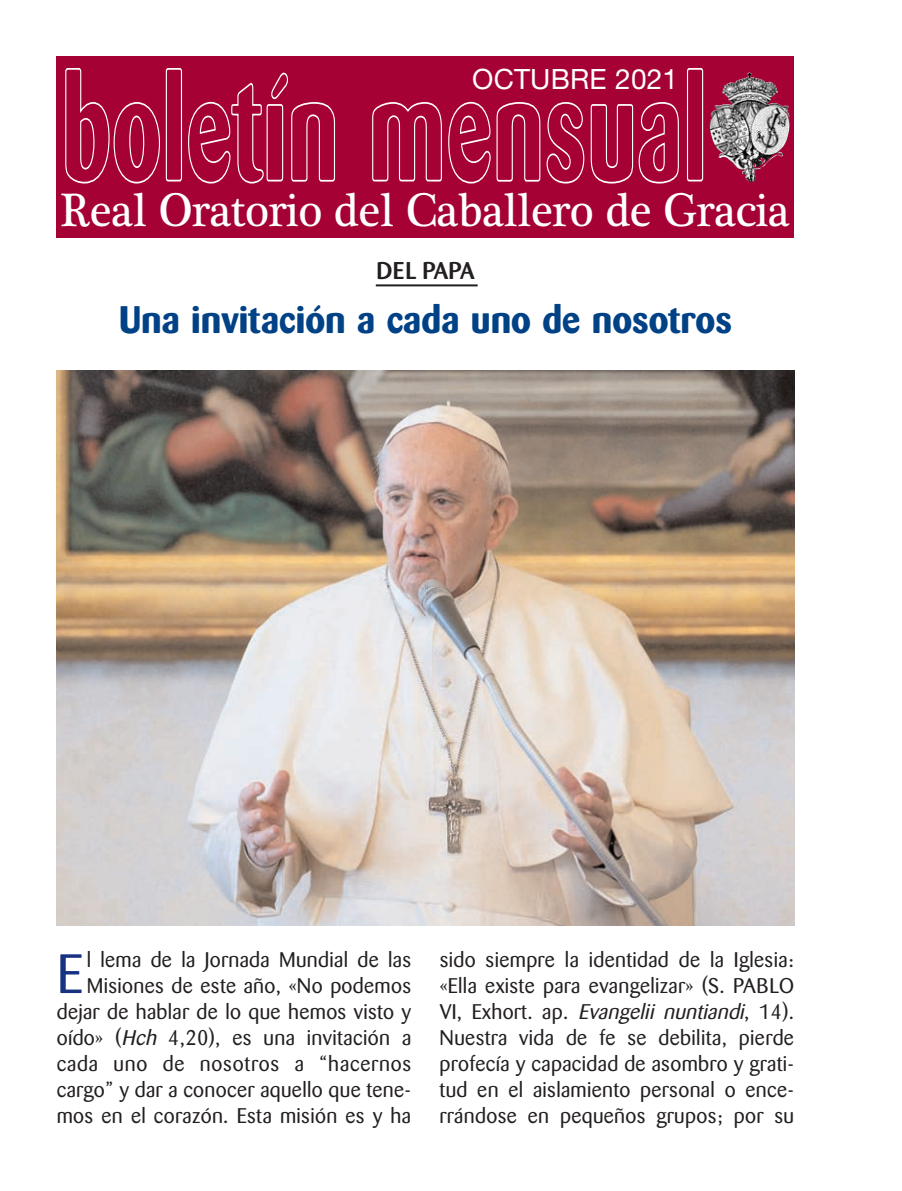
<style>
.page{position:relative;width:902px;height:1191px;background:#fff}
.page>*{position:absolute;margin:0;border:0;box-sizing:border-box;transform-origin:0 0}
.t1{font:54.8px "Barmeno";color:#183181}
.t2{font:48px "Plantagenet Cherokee";letter-spacing:-.015em;color:#fff;scale:.94 1}
.t3{font:700 38px "Barmeno";color:#014286}
.t4{font:28px "Helvetica Neue";letter-spacing:.005em;color:#fff}
.t5{font:500 24px "Barmeno";color:#231f20}
.t6{font:21px/26px "Barmeno";letter-spacing:.015em;color:#231f20;text-align:right}
.s1{font-style:italic}
</style>
<div class="page">
<div style="left:57px;top:57px;width:737px;height:181px;background:#a50134"></div>
<svg style="left:65px;top:68px;width:270px;height:116px"></svg>
<svg style="left:372px;top:101px;width:307px;height:83px"></svg>
<svg style="left:686px;top:68px;width:17px;height:114px"></svg>
<img style="left:709px;top:73px;width:73px;height:109px">
<hr style="left:376px;top:284px;width:101px;height:2px;background:#231f20">
<img style="left:57px;top:371px;width:737px;height:554px">
<h3 class="t4" style="left:472px;top:62px;width:207px">OCTUBRE 2021</h3>
<h2 class="t2" style="left:60px;top:182px;width:778px">Real Oratorio del Caballero de Gracia</h2>
<p class="t5" style="left:376px;top:261px;width:100px">DEL PAPA</p>
<h3 class="t3" style="left:119px;top:301px;width:614px">Una invitación a cada uno de nosotros</h3>
<p class="t6" style="left:57px;top:948px;width:356px">l lema de la Jornada Mundial de las Misiones de este año, «No podemos dejar de hablar de lo que hemos visto y oído» (<span class="s1">Hch</span> 4,20), es una invitación a cada uno de nosotros a “hacernos cargo” y dar a conocer aquello que tene&shy;mos en el corazón. Esta misión es y ha</p>
<p class="t6" style="left:439px;top:948px;width:356px;text-align:justify">sido siempre la identidad de la Iglesia: «Ella existe para evangelizar» (S. PABLO V I , Ex h o rt . a p . <span class="s1">Evangelii nuntiandi</span>, 1 4 ) .<br>Nuestra vida de fe se debilita, pierde profecía y capacidad de asombro y grati&shy;tud en el aislamiento personal o ence&shy;rrándose en pequeños grupos; por su</p>
<h1 class="t1" style="left:57px;top:951px;width:28px">E</h1>
</div>
